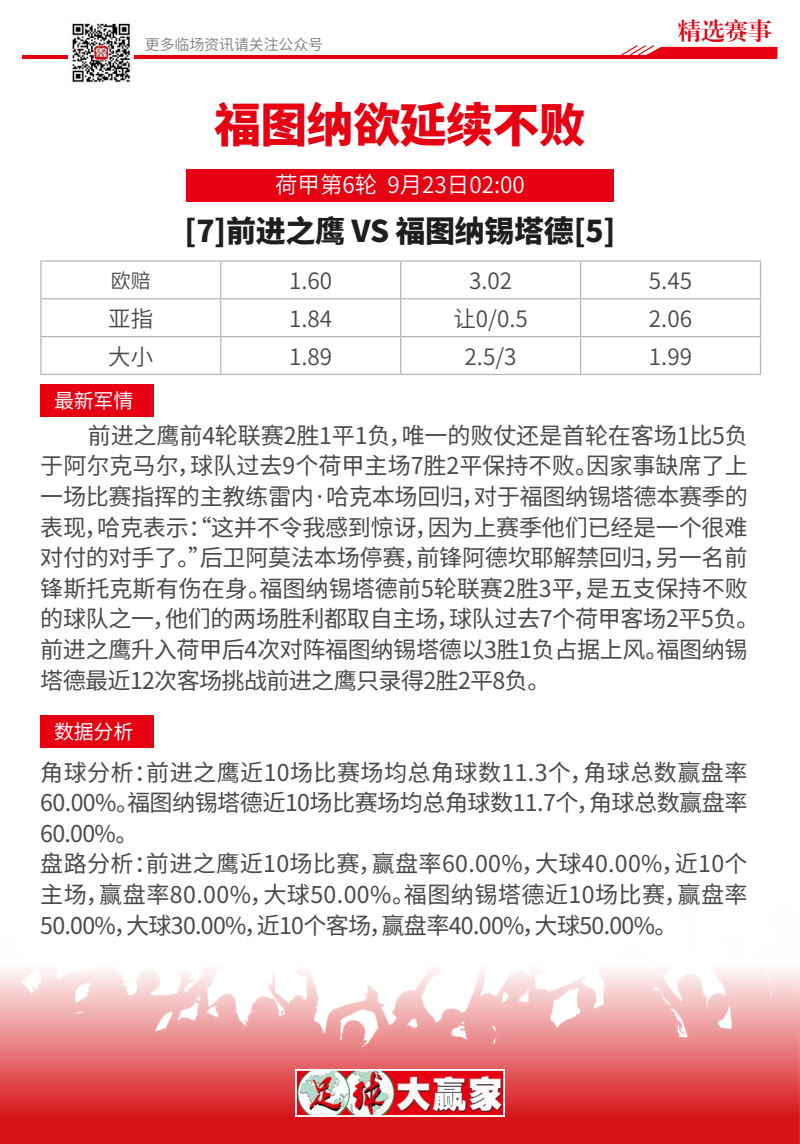
<style>
.page{position:relative;width:800px;height:1144px;background:#fff}
.page>*{position:absolute;margin:0;border:0;box-sizing:border-box;transform-origin:0 0}
.t1{font:900 46.88px "Noto Sans Hans";letter-spacing:-.01em;color:#e60012}
.t2{font:900 30px "Noto Sans Hans";letter-spacing:-.01em;color:#1f1e1d}
.t3{font:23.75px "CT Biao Song SJ";color:#e60012}
.t4{font:23.12px/30.6px "Noto Sans Hans";letter-spacing:-.015em;color:#4c4948}
.t5{font:23.12px/30.6px "Noto Sans Hans";letter-spacing:.015em;color:#4c4948}
.t6{font:600 22.5px "Noto Sans Hans";color:#4c4948}
.t7{font:600 22.5px "Noto Sans Hans";color:#fff}
.t8{font:20px "Noto Sans Hans";letter-spacing:-.01em;color:#fff}
.t9{font:600 20px "Noto Sans Hans";color:#4c4948}
.t10{font:600 15px "Noto Sans Hans";letter-spacing:-.01em;color:#7d7d7d}
</style>
<div class="page">
<hr style="left:22px;top:55px;width:755px;height:4px;background:#e60012">
<svg style="left:621px;top:45px;width:156px;height:10px"></svg>
<img style="left:68px;top:23px;width:66px;height:60px">
<img style="left:0;top:969px;width:800px;height:175px">
<img style="left:298px;top:1072px;width:204px;height:42px">
<div style="left:295px;top:1069px;width:210px;height:48px;border:2px solid #fff"></div>
<div style="left:186px;top:169px;width:428px;height:33px;background:#e60012"></div>
<hr style="left:40px;top:260px;width:181px;height:2px;background:#b5b6b6">
<hr style="left:40px;top:262px;width:2px;height:36px;background:#b5b6b6">
<hr style="left:221px;top:260px;width:180px;height:2px;background:#b5b6b6">
<hr style="left:220px;top:262px;width:1px;height:36px;background:#b5b6b6">
<hr style="left:401px;top:260px;width:180px;height:2px;background:#b5b6b6">
<hr style="left:400px;top:262px;width:1px;height:36px;background:#b5b6b6">
<hr style="left:581px;top:260px;width:180px;height:2px;background:#b5b6b6">
<hr style="left:580px;top:262px;width:1px;height:36px;background:#b5b6b6">
<hr style="left:760px;top:262px;width:1px;height:36px;background:#b5b6b6">
<hr style="left:40px;top:298px;width:181px;height:1px;background:#b5b6b6">
<hr style="left:40px;top:299px;width:2px;height:37px;background:#b5b6b6">
<hr style="left:221px;top:298px;width:180px;height:1px;background:#b5b6b6">
<hr style="left:220px;top:299px;width:1px;height:37px;background:#b5b6b6">
<hr style="left:401px;top:298px;width:180px;height:1px;background:#b5b6b6">
<hr style="left:400px;top:299px;width:1px;height:37px;background:#b5b6b6">
<hr style="left:581px;top:298px;width:180px;height:1px;background:#b5b6b6">
<hr style="left:580px;top:299px;width:1px;height:37px;background:#b5b6b6">
<hr style="left:760px;top:299px;width:1px;height:37px;background:#b5b6b6">
<hr style="left:40px;top:336px;width:181px;height:1px;background:#b5b6b6">
<hr style="left:40px;top:337px;width:2px;height:37px;background:#b5b6b6">
<hr style="left:221px;top:336px;width:180px;height:1px;background:#b5b6b6">
<hr style="left:220px;top:337px;width:1px;height:37px;background:#b5b6b6">
<hr style="left:401px;top:336px;width:180px;height:1px;background:#b5b6b6">
<hr style="left:400px;top:337px;width:1px;height:37px;background:#b5b6b6">
<hr style="left:581px;top:336px;width:180px;height:1px;background:#b5b6b6">
<hr style="left:580px;top:337px;width:1px;height:37px;background:#b5b6b6">
<hr style="left:760px;top:337px;width:1px;height:37px;background:#b5b6b6">
<hr style="left:40px;top:374px;width:181px;height:1px;background:#b5b6b6">
<hr style="left:221px;top:374px;width:180px;height:1px;background:#b5b6b6">
<hr style="left:401px;top:374px;width:180px;height:1px;background:#b5b6b6">
<hr style="left:581px;top:374px;width:180px;height:1px;background:#b5b6b6">
<div style="left:40px;top:384px;width:113px;height:33px;background:#e60012"></div>
<div style="left:40px;top:715px;width:113px;height:33px;background:#e60012"></div>
<p class="t10" style="left:145px;top:36px;width:180px">更多临场资讯请关注公众号</p>
<h1 class="t1" style="left:214px;top:98px;width:373px">福图纳欲延续不败</h1>
<p class="t7" style="left:275px;top:172px;width:251px">荷甲第6轮 9月23日02:00</p>
<p class="t2" style="left:185px;top:214px;width:432px">[7]前进之鹰 VS 福图纳锡塔德[5]</p>
<p class="t3" style="left:678px;top:19px;width:96px">精选赛事</p>
<p class="t9" style="left:111px;top:269px;width:41px">欧赔</p>
<p class="t6" style="left:289px;top:268px;width:45px">1.60</p>
<p class="t6" style="left:469px;top:268px;width:45px">3.02</p>
<p class="t6" style="left:649px;top:268px;width:45px">5.45</p>
<p class="t6" style="left:108px;top:306px;width:46px">亚指</p>
<p class="t6" style="left:289px;top:306px;width:45px">1.84</p>
<p class="t6" style="left:453px;top:306px;width:76px">让0/0.5</p>
<p class="t6" style="left:649px;top:306px;width:45px">2.06</p>
<p class="t6" style="left:108px;top:344px;width:46px">大小</p>
<p class="t6" style="left:289px;top:344px;width:45px">1.89</p>
<p class="t6" style="left:465px;top:344px;width:53px">2.5/3</p>
<p class="t6" style="left:649px;top:344px;width:45px">1.99</p>
<p class="t8" style="left:54px;top:389px;width:81px">最新军情</p>
<p class="t4" style="left:40px;top:420px;width:721px;text-indent:47px">前进之鹰前4轮联赛2胜1平1负，唯一的败仗还是首轮在客场1比5负于阿尔克马尔，球队过去9个荷甲主场7胜2平保持不败。因家事缺席了上一场比赛指挥的主教练雷内·哈克本场回归，对于福图纳锡塔德本赛季的表现，哈克表示：“这并不令我感到惊讶，因为上赛季他们已经是一个很难对付的对手了。”后卫阿莫法本场停赛，前锋阿德坎耶解禁回归，另一名前锋斯托克斯有伤在身。福图纳锡塔德前5轮联赛2胜3平，是五支保持不败的球队之一，他们的两场胜利都取自主场，球队过去7个荷甲客场2平5负。前进之鹰升入荷甲后4次对阵福图纳锡塔德以3胜1负占据上风。福图纳锡塔德最近12次客场挑战前进之鹰只录得2胜2平8负。</p>
<p class="t8" style="left:54px;top:721px;width:81px">数据分析</p>
<p class="t5" style="left:40px;top:757px;width:709px">角球分析：前进之鹰近10场比赛场均总角球数11.3个，角球总数赢盘率60.00%。福图纳锡塔德近10场比赛场均总角球数11.7个，角球总数赢盘率60.00%。<br>盘路分析：前进之鹰近10场比赛，赢盘率60.00%，大球40.00%，近10个主场，赢盘率80.00%，大球50.00%。福图纳锡塔德近10场比赛，赢盘率50.00%，大球30.00%，近10个客场，赢盘率40.00%，大球50.00%。</p>
</div>
